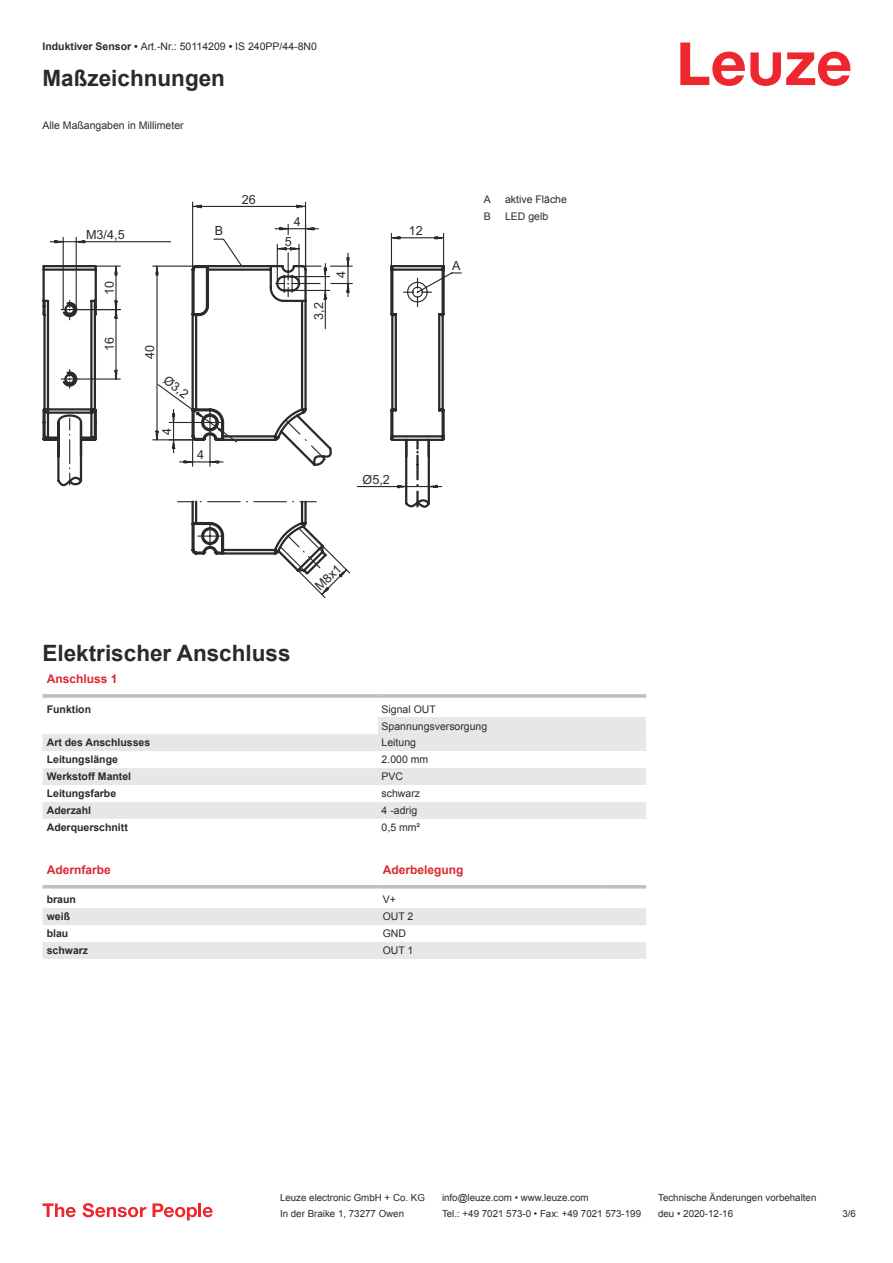
<style>
.page{position:relative;width:893px;height:1263px;background:#fff}
.page>*{position:absolute;margin:0;border:0;box-sizing:border-box;transform-origin:0 0}
.t1{font:700 22.5px "Arial";color:#2b292a}
.t2{font:12.6px "Arial";color:#2b292a}
.t3{font:700 12px "Arial";color:#db2a30}
.t4{font:10.5px/17px "Arial";color:#2b292a}
.t5{font:700 10.5px "Arial";color:#2b292a}
.t6{font:9.75px "Arial";color:#2b292a}
.s1{font-weight:700}
</style>
<div class="page">
<svg style="left:680px;top:43px;width:170px;height:43px"></svg>
<svg style="left:43px;top:734px;width:335px;height:85px;fill:#e6e7e9"></svg>
<hr style="left:43px;top:694px;width:335px;height:4px;background:#bdbfc1">
<hr style="left:378px;top:694px;width:268px;height:4px;background:#c8cacb">
<div style="left:378px;top:717px;width:268px;height:17px;background:#e6e7e9"></div>
<div style="left:378px;top:734px;width:268px;height:17px;background:#e6e7e9"></div>
<div style="left:378px;top:768px;width:268px;height:17px;background:#e6e7e9"></div>
<div style="left:378px;top:802px;width:268px;height:17px;background:#e6e7e9"></div>
<svg style="left:43px;top:888px;width:603px;height:1px"></svg>
<svg style="left:43px;top:908px;width:603px;height:51px"></svg>
<hr style="left:43px;top:885px;width:335px;height:3px;background:#bdbfc1">
<hr style="left:378px;top:885px;width:226px;height:3px;background:#bdbfc1">
<hr style="left:604px;top:885px;width:42px;height:3px;background:#bdbfc1">
<svg style="left:43px;top:1203px;width:33px;height:14px"></svg>
<svg style="left:83px;top:1203px;width:63px;height:14px"></svg>
<svg style="left:153px;top:1203px;width:44px;height:17px"></svg>
<hr style="left:198px;top:1203px;width:3px;height:14px;background:#ed272d">
<svg style="left:203px;top:1207px;width:10px;height:10px"></svg>
<svg style="left:49px;top:201px;width:396px;height:397px"></svg>
<svg style="left:60px;top:238px;width:402px;height:216px"></svg>
<p class="t4" style="left:43px;top:39px;width:276px"><span class="s1">Induktiver Sensor •</span> Art.-Nr.: 50114209 <span class="s1">•</span> IS 240PP/44-8N0</p>
<h1 class="t1" style="left:43px;top:70px;width:184px">Maßzeichnungen</h1>
<p class="t4" style="left:43px;top:117px;width:143px">Alle Maßangaben in Millimeter</p>
<p class="t2" style="left:86px;top:230px;width:40px">M3/4,5</p>
<p class="t2" style="left:104px;top:295px;width:16px;rotate:-90deg">10</p>
<p class="t2" style="left:104px;top:351px;width:16px;rotate:-90deg">16</p>
<p class="t2" style="left:215px;top:226px;width:10px">B</p>
<p class="t2" style="left:242px;top:195px;width:16px">26</p>
<p class="t2" style="left:145px;top:359px;width:16px;rotate:-90deg">40</p>
<p class="t2" style="left:168px;top:375px;width:29px;rotate:37deg">Ø3,2</p>
<p class="t2" style="left:162px;top:435px;width:9px;rotate:-90deg">4</p>
<p class="t2" style="left:197px;top:450px;width:9px">4</p>
<p class="t2" style="left:294px;top:217px;width:9px">4</p>
<p class="t2" style="left:285px;top:237px;width:9px">5</p>
<p class="t2" style="left:314px;top:320px;width:19px;rotate:-90deg">3,2</p>
<p class="t2" style="left:336px;top:278px;width:9px;rotate:-90deg">4</p>
<p class="t2" style="left:409px;top:226px;width:16px">12</p>
<p class="t2" style="left:363px;top:475px;width:29px">Ø5,2</p>
<p class="t2" style="left:452px;top:261px;width:10px">A</p>
<p class="t4" style="left:484px;top:192px;width:9px">A</p>
<p class="t4" style="left:505px;top:192px;width:63px">aktive Fläche</p>
<p class="t4" style="left:484px;top:209px;width:9px">B</p>
<p class="t4" style="left:505px;top:209px;width:45px">LED gelb</p>
<p class="t2" style="left:314px;top:584px;width:32px;rotate:-44deg">M8x1</p>
<h1 class="t1" style="left:43px;top:645px;width:250px">Elektrischer Anschluss</h1>
<p class="t3" style="left:47px;top:675px;width:72px">Anschluss 1</p>
<p class="t5" style="left:47px;top:705px;width:46px">Funktion</p>
<p class="t4" style="left:382px;top:701px;width:107px">Signal OUT<br>Spannungsversorgung</p>
<p class="t5" style="left:47px;top:739px;width:105px">Art des Anschlusses</p>
<p class="t4" style="left:382px;top:735px;width:36px">Leitung</p>
<p class="t5" style="left:47px;top:756px;width:73px">Leitungslänge</p>
<p class="t4" style="left:382px;top:752px;width:48px">2.000 mm</p>
<p class="t5" style="left:47px;top:773px;width:86px">Werkstoff Mantel</p>
<p class="t4" style="left:382px;top:769px;width:23px">PVC</p>
<p class="t5" style="left:47px;top:789px;width:71px">Leitungsfarbe</p>
<p class="t4" style="left:382px;top:786px;width:40px">schwarz</p>
<p class="t5" style="left:47px;top:806px;width:46px">Aderzahl</p>
<p class="t4" style="left:382px;top:803px;width:37px">4 -adrig</p>
<p class="t5" style="left:47px;top:823px;width:83px">Aderquerschnitt</p>
<p class="t4" style="left:382px;top:820px;width:40px">0,5 mm²</p>
<p class="t3" style="left:47px;top:865px;width:66px">Adernfarbe</p>
<p class="t3" style="left:383px;top:865px;width:82px">Aderbelegung</p>
<p class="t5" style="left:47px;top:896px;width:31px">braun</p>
<p class="t4" style="left:383px;top:892px;width:15px">V+</p>
<p class="t5" style="left:47px;top:913px;width:25px">weiß</p>
<p class="t4" style="left:383px;top:909px;width:32px">OUT 2</p>
<p class="t5" style="left:47px;top:930px;width:23px">blau</p>
<p class="t4" style="left:383px;top:926px;width:25px">GND</p>
<p class="t5" style="left:47px;top:946px;width:43px">schwarz</p>
<p class="t4" style="left:383px;top:943px;width:32px">OUT 1</p>
<p class="t6" style="left:280px;top:1194px;width:146px">Leuze electronic GmbH + Co. KG</p>
<p class="t6" style="left:442px;top:1194px;width:148px">info@leuze.com • www.leuze.com</p>
<p class="t6" style="left:658px;top:1194px;width:160px">Technische Änderungen vorbehalten</p>
<p class="t6" style="left:280px;top:1210px;width:126px">In der Braike 1, 73277 Owen</p>
<p class="t6" style="left:442px;top:1210px;width:201px">Tel.: +49 7021 573-0 • Fax: +49 7021 573-199</p>
<p class="t6" style="left:658px;top:1210px;width:76px">deu • 2020-12-16</p>
<p class="t6" style="left:842px;top:1210px;width:15px">3 /6</p>
</div>
